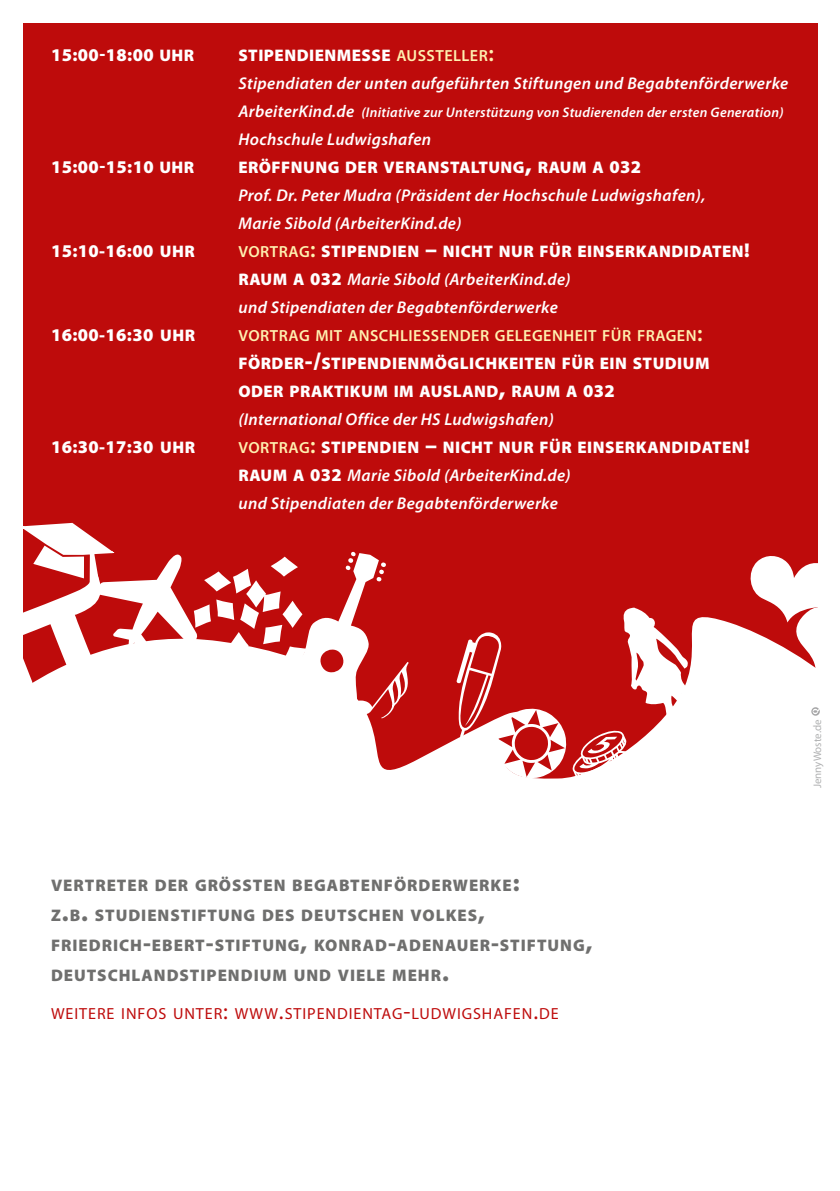
<style>
.page{position:relative;width:840px;height:1191px;background:#fff}
.page>*{position:absolute;margin:0;border:0;box-sizing:border-box;transform-origin:0 0}
.t1{font:900 18px "Myriad Pro";letter-spacing:.02em;color:#fff}
.t2{font:900 18px "Myriad Pro";letter-spacing:.02em;color:#fff}
.t3{font:italic 600 17px/28px "Myriad Pro";letter-spacing:.02em;color:#fff}
.t4{font:900 16.8px/28px "Myriad Pro";letter-spacing:.03em;color:#fff}
.t5{font:900 16.8px/30px "Myriad Pro";letter-spacing:.055em;color:#6f6f6e}
.t6{font:16.2px "Myriad Pro";letter-spacing:.055em;color:#be0b0b}
.t7{font:600 16.2px "Myriad Pro";letter-spacing:.03em;color:#fff1b0}
.t8{font:italic 600 14px "Myriad Pro";letter-spacing:.02em;color:#fff}
.t9{font:11px "Myriad Pro";color:#b1b2b3}
.s1{font-size:16.8px}
.s2{font-weight:600;font-size:16.2px;color:#fff1b0}
.s3{font-weight:600;font-size:23px;color:#fff1b0}
.s4{font-size:17px}
.s5{font-size:24px}
.s6{font-size:18px}
.s7{font-style:inherit}
.s8{font-size:20px}
.s9{font-weight:900;font-style:normal;font-size:16.8px}
.s10{font-weight:900;font-style:normal;font-size:18px}
.s11{font-size:23px}
</style>
<div class="page">
<div style="left:23px;top:23px;width:793px;height:765px;background:#be0b0b"></div>
<svg style="left:23px;top:617px;width:797px;height:171px;fill:#fff"></svg>
<svg style="left:746px;top:553px;width:74px;height:125px"></svg>
<svg style="left:23px;top:522px;width:385px;height:239px"></svg>
<svg style="left:456px;top:607px;width:247px;height:178px"></svg>
<svg style="left:810px;top:707px;width:9px;height:8px"></svg>
<p class="t2" style="left:51px;top:43px;width:145px">15:00-18:00 <span class="s1">UHR</span></p>
<p class="t4" style="left:238px;top:41px;width:257px">STIPENDIENMESSE <span class="s2">AUSSTELLER</span><span class="s3">:</span></p>
<p class="t3" style="left:238px;top:69px;width:551px">Stipendiaten der unten aufgeführten Stiftungen und Begabtenförderwerke</p>
<p class="t8" style="left:238px;top:103px;width:546px"><span class="s4">A</span><span class="s4">rbeiterKind.de</span> (Initiative zur Unterstützung von Studierenden der ersten Generation)</p>
<p class="t3" style="left:238px;top:125px;width:194px">Hochschule Ludwigshafen</p>
<p class="t2" style="left:51px;top:155px;width:145px">15:00-15:10 <span class="s1">UHR</span></p>
<p class="t4" style="left:238px;top:153px;width:404px">ERÖFFNUNG DER VERANSTALTUNG<span class="s5">,</span> RAUM A <span class="s6">032</span></p>
<p class="t3" style="left:238px;top:181px;width:468px">Prof. Dr. Peter Mudra (Präsident der Hochschule Ludwigshafen),<br>Marie Sibold (ArbeiterKind.de<span class="s7">)</span></p>
<p class="t1" style="left:51px;top:239px;width:145px">15:10-16:00 <span class="s1">UHR</span></p>
<p class="t4" style="left:238px;top:237px;width:512px"><span class="s2">VORTRAG</span><span class="s3">:</span> STIPENDIEN <span class="s5">–</span> NICHT NUR FÜR EINSERKANDIDATEN<span class="s8">!</span></p>
<p class="t3" style="left:238px;top:265px;width:334px"><span class="s9">RAUM A</span> <span class="s10">032</span> Marie Sibold (ArbeiterKind.de) und Stipendiaten der Begabtenförderwerke</p>
<p class="t1" style="left:51px;top:323px;width:145px">16:00-16:30 <span class="s1">UHR</span></p>
<p class="t7" style="left:238px;top:325px;width:465px">VORTRAG MIT ANSCHLIESSENDER GELEGENHEIT FÜR FRAGEN<span class="s11">:</span></p>
<p class="t4" style="left:238px;top:349px;width:472px">FÖRDER<span class="s5">-/</span>STIPENDIENMÖGLICHKEITEN FÜR EIN STUDIUM<br>ODER PRAKTIKUM IM AUSLAND<span class="s5">,</span> RAUM A <span class="s6">032</span></p>
<p class="t3" style="left:238px;top:405px;width:317px"><span class="s7">(I</span>nternational Office der HS Ludwigshafen)</p>
<p class="t1" style="left:51px;top:435px;width:145px">16:30-17:30 <span class="s1">UHR</span></p>
<p class="t4" style="left:238px;top:433px;width:512px"><span class="s2">VORTRAG</span><span class="s3">:</span> STIPENDIEN <span class="s5">–</span> NICHT NUR FÜR EINSERKANDIDATEN<span class="s8">!</span></p>
<p class="t3" style="left:238px;top:461px;width:334px"><span class="s9">RAUM A</span> <span class="s10">032</span> Marie Sibold (ArbeiterKind.de) und Stipendiaten der Begabtenförderwerke</p>
<p class="t5" style="left:51px;top:870px;width:542px">VERTRETER DER GRÖSSTEN BEGABTENFÖRDERWERKE<span class="s5">:<br></span>Z<span class="s5">.</span>B<span class="s5">.</span> STUDIENSTIFTUNG DES DEUTSCHEN VOLKES<span class="s5">, </span>FRIEDRICH<span class="s5">-</span>EBERT<span class="s5">-</span>STIFTUNG<span class="s5">,</span> KONRAD<span class="s5">-</span>ADENAUER<span class="s5">-</span>STIFTUNG<span class="s5">, </span>DEUTSCHLANDSTIPENDIUM UND VIELE MEHR<span class="s5">.</span></p>
<p class="t6" style="left:51px;top:1004px;width:508px">WEITERE INFOS UNTER<span class="s11">:</span> WWW<span class="s11">.</span>STIPENDIENTAG<span class="s11">-</span>LUDWIGSHAFEN<span class="s11">.</span>DE</p>
<p class="t9" style="left:810px;top:788px;width:71px;rotate:-90deg">JennyWoste.de</p>
</div>
